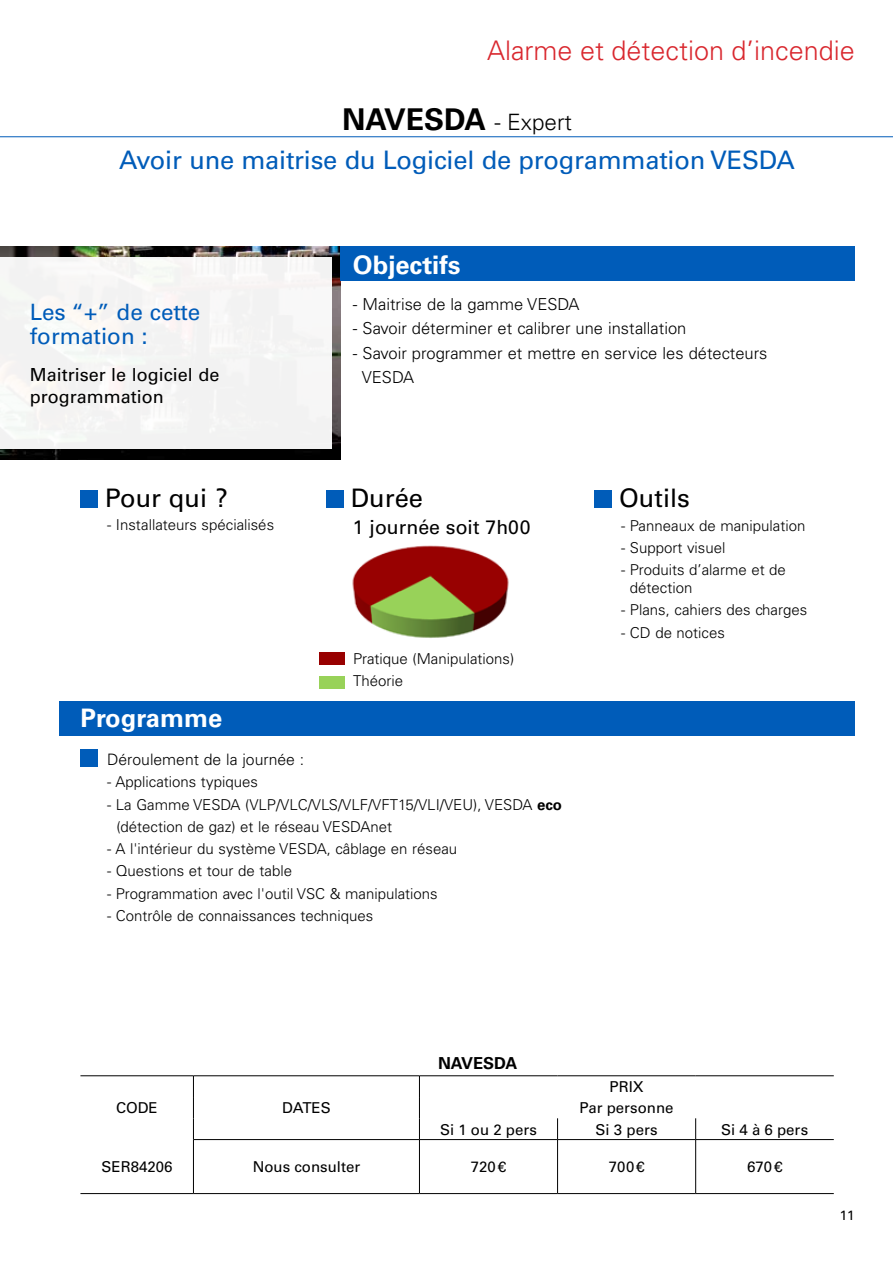
<style>
.page{position:relative;width:893px;height:1263px;background:#fff}
.page>*{position:absolute;margin:0;border:0;box-sizing:border-box;transform-origin:0 0}
.t1{font:700 30px "Univers LT";color:#000}
.t2{font:300 27px "Univers LT";color:#d9272e}
.t3{font:25.5px "Univers LT";letter-spacing:-.01em;color:#005cb9}
.t4{font:25.5px "Univers LT";color:#000}
.t5{font:700 25.5px "Univers LT";color:#fff}
.t6{font:22.5px/24px "Univers LT";color:#005cb9}
.t7{font:19.5px "Univers LT";color:#000}
.t8{font:18px/21.6px "Univers LT";color:#000}
.t9{font:300 16.5px/24px "Univers LT";color:#000}
.t10{font:700 16.5px "Univers LT";color:#000}
.t11{font:300 15.75px "Univers LT";color:#000}
.t12{font:300 15px/22.2px "Univers LT";color:#000}
.t13{font:15px/21.3px "Univers LT";color:#000;text-align:center}
.t14{font:13.5px "Univers LT";color:#000}
.s1{font-weight:300;font-size:22.5px}
.s2{font-weight:700}
</style>
<div class="page">
<svg style="left:193px;top:1076px;width:1px;height:63px"></svg>
<svg style="left:419px;top:1076px;width:1px;height:63px"></svg>
<svg style="left:557px;top:1118px;width:1px;height:21px"></svg>
<svg style="left:695px;top:1118px;width:1px;height:21px"></svg>
<hr style="left:557px;top:1140px;width:1px;height:53px;background:#000">
<hr style="left:695px;top:1140px;width:1px;height:53px;background:#000">
<hr style="left:193px;top:1139px;width:226px;height:1px;background:#000">
<hr style="left:193px;top:1140px;width:1px;height:53px;background:#000">
<hr style="left:419px;top:1140px;width:1px;height:53px;background:#000">
<hr style="left:80px;top:1075px;width:113px;height:1px;background:#000">
<hr style="left:193px;top:1075px;width:226px;height:1px;background:#000">
<hr style="left:419px;top:1075px;width:139px;height:1px;background:#000">
<hr style="left:558px;top:1075px;width:138px;height:1px;background:#000">
<hr style="left:696px;top:1075px;width:138px;height:1px;background:#000">
<hr style="left:80px;top:1193px;width:113px;height:1px;background:#000">
<hr style="left:193px;top:1193px;width:226px;height:1px;background:#000">
<hr style="left:419px;top:1193px;width:139px;height:1px;background:#000">
<hr style="left:558px;top:1193px;width:138px;height:1px;background:#000">
<hr style="left:696px;top:1193px;width:138px;height:1px;background:#000">
<hr style="left:419px;top:1139px;width:139px;height:1px;background:#000">
<hr style="left:558px;top:1139px;width:138px;height:1px;background:#000">
<hr style="left:696px;top:1139px;width:138px;height:1px;background:#000">
<img style="left:0;top:247px;width:340px;height:212px">
<div style="left:80px;top:490px;width:17px;height:17px;background:#005cb9"></div>
<div style="left:594px;top:490px;width:17px;height:17px;background:#005cb9"></div>
<div style="left:326px;top:490px;width:17px;height:17px;background:#005cb9"></div>
<hr style="left:0;top:136px;width:893px;height:1px;background:#005cb9">
<div style="left:60px;top:702px;width:795px;height:34px;background:#005cb9"></div>
<div style="left:340px;top:247px;width:515px;height:34px;background:#005cb9"></div>
<div style="left:0;top:257px;width:332px;height:192px;background:#f4f4f3"></div>
<div style="left:320px;top:652px;width:25px;height:13px;background:#980000"></div>
<div style="left:320px;top:676px;width:25px;height:13px;background:#98d259"></div>
<img style="left:352px;top:545px;width:157px;height:93px">
<div style="left:80px;top:750px;width:17px;height:17px;background:#005cb9"></div>
<h2 class="t2" style="left:487px;top:34px;width:369px">Alarme et détection d’incendie</h2>
<h1 class="t1" style="left:342px;top:101px;width:231px">NAVESDA <span class="s1">- Expert</span></h1>
<h3 class="t3" style="left:119px;top:144px;width:677px">Avoir une maitrise du Logiciel de programmation VESDA</h3>
<h3 class="t6" style="left:30px;top:300px;width:172px">Les “+” de cette formation :</h3>
<p class="t8" style="left:30px;top:364px;width:191px">Maitriser le logiciel de programmation</p>
<h3 class="t5" style="left:353px;top:250px;width:109px">Objectifs</h3>
<p class="t9" style="left:353px;top:293px;width:228px">- Maitrise de la gamme VESDA</p>
<p class="t9" style="left:353px;top:317px;width:335px">- Savoir déterminer et calibrer une installation</p>
<p class="t9" style="left:362px;top:341px;width:407px;text-indent:-9px">- Savoir programmer et mettre en service les détecteurs<br>VESDA</p>
<h3 class="t4" style="left:105px;top:483px;width:124px">Pour qui ?</h3>
<h3 class="t4" style="left:619px;top:483px;width:72px">Outils</h3>
<h3 class="t4" style="left:351px;top:483px;width:74px">Durée</h3>
<p class="t12" style="left:107px;top:513px;width:168px">- Installateurs spécialisés</p>
<p class="t12" style="left:621px;top:514px;width:186px">- Panneaux de manipulation</p>
<p class="t12" style="left:621px;top:536px;width:106px">- Support visuel</p>
<p class="t12" style="left:630px;top:561px;width:157px;line-height:18px;text-indent:-9px">- Produits d’alarme et de détection</p>
<p class="t12" style="left:621px;top:599px;width:187px">- Plans, cahiers des charges</p>
<p class="t12" style="left:621px;top:621px;width:105px">- CD de notices</p>
<h3 class="t7" style="left:353px;top:516px;width:179px">1 journée soit 7h00</h3>
<h3 class="t5" style="left:80px;top:703px;width:143px">Programme</h3>
<p class="t12" style="left:353px;top:648px;width:162px">Pratique (Manipulations)<br>Théorie</p>
<p class="t11" style="left:107px;top:750px;width:198px">Déroulement de la journée :</p>
<p class="t12" style="left:107px;top:771px;width:152px">- Applications typiques</p>
<p class="t12" style="left:116px;top:793px;width:447px;text-indent:-9px">- La Gamme VESDA (VLP/VLC/VLS/VLF/VFT15/VLI/VEU), VESDA <span class="s2">eco </span>(détection de gaz) et le réseau VESDAnet</p>
<p class="t12" style="left:107px;top:838px;width:352px">- A l'intérieur du système VESDA, câblage en réseau</p>
<p class="t12" style="left:107px;top:860px;width:186px">- Questions et tour de table</p>
<p class="t12" style="left:107px;top:882px;width:332px">- Programmation avec l'outil VSC &amp; manipulations</p>
<p class="t12" style="left:107px;top:904px;width:268px">- Contrôle de connaissances techniques</p>
<p class="t13" style="left:116px;top:1097px;width:43px">CODE</p>
<p class="t13" style="left:282px;top:1097px;width:50px">DATES</p>
<p class="t10" style="left:438px;top:1054px;width:81px">NAVESDA</p>
<p class="t13" style="left:580px;top:1076px;width:96px">PRIX<br>Par personne</p>
<p class="t13" style="left:440px;top:1119px;width:99px">Si 1 ou 2 pers</p>
<p class="t13" style="left:596px;top:1119px;width:63px">Si 3 pers</p>
<p class="t13" style="left:721px;top:1119px;width:89px">Si 4 à 6 pers</p>
<p class="t13" style="left:102px;top:1156px;width:72px">SER84206</p>
<p class="t13" style="left:253px;top:1156px;width:109px">Nous consulter</p>
<p class="t13" style="left:471px;top:1156px;width:37px">720€</p>
<p class="t13" style="left:609px;top:1156px;width:37px">700€</p>
<p class="t13" style="left:747px;top:1156px;width:37px">670€</p>
<p class="t14" style="left:840px;top:1207px;width:17px">11</p>
</div>
